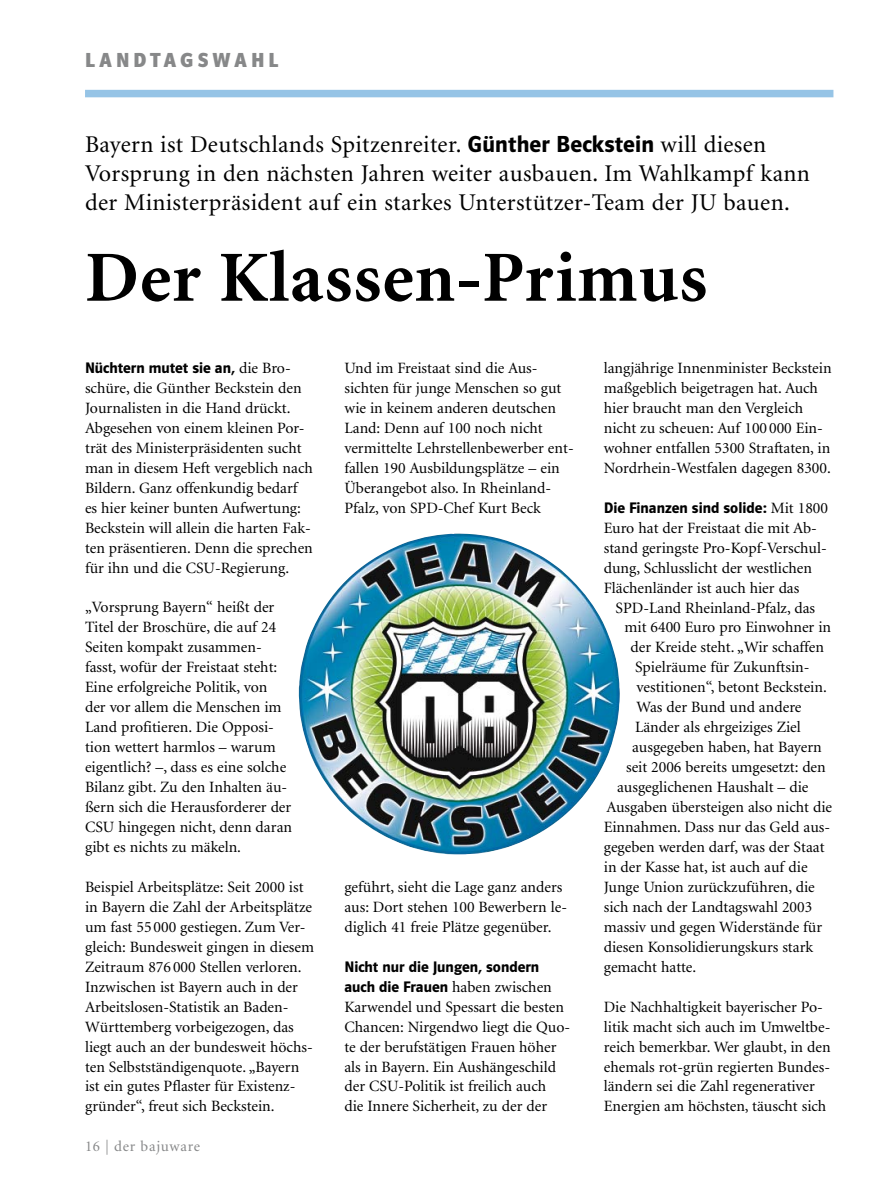
<style>
.page{position:relative;width:893px;height:1191px;background:#fff}
.page>*{position:absolute;margin:0;border:0;box-sizing:border-box;transform-origin:0 0}
.t1{font:700 72px "Minion";letter-spacing:.015em;color:#000}
.t2{font:24px/28.8px "Minion";letter-spacing:.015em;color:#000}
.t3{font:700 21px "Polo 22";letter-spacing:.2em;color:#878889}
.t4{font:15.75px/20px "Minion";color:#000}
.t5{font:600 15.75px/20px "Polo 22";color:#000}
.t6{font:15px "Minion";letter-spacing:.05em;color:#878889}
.s1{font-family:"Polo 22";font-weight:600}
.s2{font-family:"Minion";font-weight:400}
.s3{font-family:"Univers LT Std";font-weight:300;font-stretch:condensed}
</style>
<div class="page">
<div style="left:85px;top:90px;width:748px;height:7px;background:#96c4e6"></div>
<img style="left:298px;top:533px;width:322px;height:321px">
<h3 class="t3" style="left:85px;top:52px;width:195px">LANDTAGSWAHL</h3>
<h2 class="t2" style="left:85px;top:132px;width:726px">Bayern ist Deutschlands Spitzenreiter. <span class="s1">Günther Beckstein</span> will diesen<br>Vorsprung in den nächsten Jahren weiter ausbauen. Im Wahlkampf kann der Ministerpräsident auf ein starkes Unterstützer-Team der JU bauen.</h2>
<h1 class="t1" style="left:85px;top:249px;width:624px">Der Klassen-Primus</h1>
<p class="t5" style="left:85px;top:359px;width:207px">Nüchtern mutet sie an, <span class="s2">die Bro-</span></p>
<p class="t4" style="left:85px;top:379px;width:229px">schüre, die Günther Beckstein den Journalisten in die Hand drückt.<br>Abgesehen von einem kleinen Por&shy;trät des Ministerpräsidenten sucht man in diesem Heft vergeblich nach Bildern. Ganz offenkundig bedarf es hier keiner bunten Aufwertung:<br>Beckstein will allein die harten Fak&shy;ten präsentieren. Denn die sprechen für ihn und die CSU-Regierung.</p>
<p class="t4" style="left:85px;top:599px;width:209px">„Vorsprung Bayern“ heißt der<br>Titel der Broschüre, die auf 24<br>Seiten kompakt zusammen&shy;fasst, wofür der Freistaat steht:<br>Eine erfolgreiche Politik, von der vor allem die Menschen im<br>Land profitieren. Die Opposi&shy;tion wettert harmlos – warum eigentlich? –, dass es eine solche<br>Bilanz gibt. Zu den Inhalten äu&shy;ßern sich die Herausforderer der<br>CSU hingegen nicht, denn daran gibt es nichts zu mäkeln.</p>
<p class="t4" style="left:85px;top:878px;width:231px">Beispiel Arbeitsplätze: Seit 2000 ist in Bayern die Zahl der Arbeitsplätze um fast 55 000 gestiegen. Zum Ver&shy;gleich: Bundesweit gingen in diesem Zeitraum 876 000 Stellen verloren.<br>Inzwischen ist Bayern auch in der Arbeitslosen-Statistik an Baden-Württemberg vorbeigezogen, das liegt auch an der bundesweit höchs&shy;ten Selbstständigenquote. „Bayern ist ein gutes Pflaster für Existenz&shy;gründer“, freut sich Beckstein.</p>
<p class="t6" style="left:85px;top:1140px;width:117px">16 <span class="s3">|</span> der bajuware</p>
<p class="t4" style="left:344px;top:359px;width:231px">Und im Freistaat sind die Aus&shy;sichten für junge Menschen so gut wie in keinem anderen deutschen<br>Land: Denn auf 100 noch nicht vermittelte Lehrstellenbewerber ent&shy;fallen 190 Ausbildungsplätze – ein<br>Überangebot also. In Rheinland-<br>Pfalz, von SPD-Chef Kurt Beck</p>
<p class="t4" style="left:344px;top:878px;width:224px">geführt, sieht die Lage ganz anders aus: Dort stehen 100 Bewerbern le&shy;diglich 41 freie Plätze gegenüber.</p>
<p class="t5" style="left:344px;top:957px;width:209px">Nicht nur die Jungen, sondern auch die Frauen <span class="s2">haben zwischen</span></p>
<p class="t4" style="left:344px;top:998px;width:227px">Karwendel und Spessart die besten Chancen: Nirgendwo liegt die Quo&shy;te der berufstätigen Frauen höher als in Bayern. Ein Aushängeschild der CSU-Politik ist freilich auch<br>die Innere Sicherheit, zu der der</p>
<p class="t4" style="left:604px;top:359px;width:229px">langjährige Innenminister Beckstein maßgeblich beigetragen hat. Auch hier braucht man den Vergleich nicht zu scheuen: Auf 100 000 Ein&shy;wohner entfallen 5300 Straftaten, in Nordrhein-Westfalen dagegen 8300.</p>
<p class="t5" style="left:604px;top:499px;width:226px">Die Finanzen sind solide: <span class="s2">Mit 1800</span></p>
<p class="t4" style="left:604px;top:519px;width:224px">Euro hat der Freistaat die mit Ab&shy;stand geringste Pro-Kopf-Verschul&shy;dung, Schlusslicht der westlichen Flächenländer ist auch hier das</p>
<p class="t4" style="left:616px;top:599px;width:201px">SPD-Land Rheinland-Pfalz, das</p>
<p class="t4" style="left:625px;top:619px;width:208px">mit 6400 Euro pro Einwohner in</p>
<p class="t4" style="left:631px;top:638px;width:195px">der Kreide steht. „Wir schaffen</p>
<p class="t4" style="left:635px;top:658px;width:176px">Spielräume für Zukunftsin-</p>
<p class="t4" style="left:637px;top:678px;width:192px">vestitionen“, betont Beckstein.</p>
<p class="t4" style="left:637px;top:698px;width:166px">Was der Bund und andere</p>
<p class="t4" style="left:635px;top:718px;width:167px">Länder als ehrgeiziges Ziel</p>
<p class="t4" style="left:632px;top:738px;width:191px">ausgegeben haben, hat Bayern</p>
<p class="t4" style="left:626px;top:758px;width:201px">seit 2006 bereits umgesetzt: den</p>
<p class="t4" style="left:617px;top:778px;width:193px">ausgeglichenen Haushalt – die</p>
<p class="t4" style="left:607px;top:798px;width:227px">Ausgaben übersteigen also nicht die</p>
<p class="t4" style="left:604px;top:818px;width:228px">Einnahmen. Dass nur das Geld aus-</p>
<p class="t4" style="left:604px;top:838px;width:222px">gegeben werden darf, was der Staat</p>
<p class="t4" style="left:604px;top:858px;width:205px">in der Kasse hat, ist auch auf die</p>
<p class="t4" style="left:604px;top:878px;width:213px">Junge Union zurückzuführen, die</p>
<p class="t4" style="left:604px;top:898px;width:210px">sich nach der Landtagswahl 2003</p>
<p class="t4" style="left:604px;top:918px;width:220px">massiv und gegen Widerstände für</p>
<p class="t4" style="left:604px;top:938px;width:211px">diesen Konsolidierungskurs stark</p>
<p class="t4" style="left:604px;top:958px;width:94px">gemacht hatte.</p>
<p class="t4" style="left:604px;top:998px;width:228px">Die Nachhaltigkeit bayerischer Po&shy;litik macht sich auch im Umweltbe&shy;reich bemerkbar. Wer glaubt, in den ehemals rot-grün regierten Bundes&shy;ländern sei die Zahl regenerativer Energien am höchsten, täuscht sich</p>
</div>
